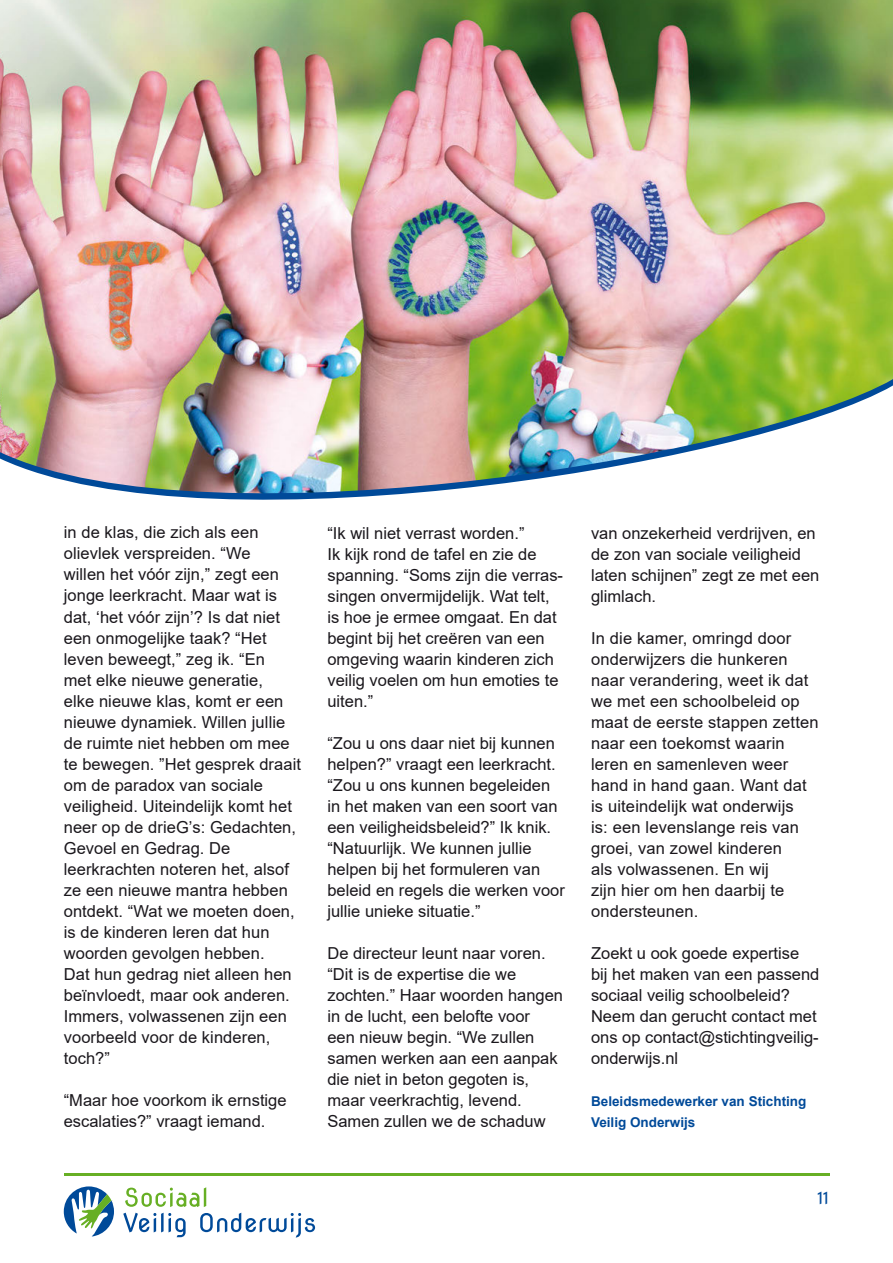
<style>
.page{position:relative;width:893px;height:1263px;background:#fff}
.page>*{position:absolute;margin:0;border:0;box-sizing:border-box;transform-origin:0 0}
.tekst_space{font:16.5px/21px "Arial";color:#1a171c}
.t1{font:16.5px "Nova Round";color:#004a99}
.bron{font:700 13.5px/21px "Arial";color:#004a99}
</style>
<div class="page">
<img style="left:0;top:0;width:893px;height:500px">
<hr style="left:64px;top:1174px;width:765px;height:2px;background:#67af24">
<svg style="left:64px;top:1186px;width:50px;height:51px"></svg>
<svg style="left:125px;top:1187px;width:81px;height:20px"></svg>
<svg style="left:123px;top:1213px;width:63px;height:24px"></svg>
<svg style="left:200px;top:1213px;width:115px;height:24px"></svg>
<p class="tekst_space" style="left:64px;top:522px;width:239px">in de klas, die zich als een olievlek verspreiden. “We<br>willen het vóór zijn,” zegt een jonge leerkracht. Maar wat is dat, ‘het vóór zijn’? Is dat niet een onmogelijke taak? “Het leven beweegt,” zeg ik. “En<br>met elke nieuwe generatie,<br>elke nieuwe klas, komt er een nieuwe dynamiek. Willen jullie de ruimte niet hebben om mee te bewegen. ”Het gesprek draait om de paradox van sociale veiligheid. Uiteindelijk komt het neer op de drieG’s: Gedachten,<br>Gevoel en Gedrag. De leerkrachten noteren het, alsof ze een nieuwe mantra hebben ontdekt. “Wat we moeten doen, is de kinderen leren dat hun woorden gevolgen hebben.<br>Dat hun gedrag niet alleen hen beïnvloedt, maar ook anderen.<br>Immers, volwassenen zijn een voorbeeld voor de kinderen, toch?”</p>
<p class="tekst_space" style="left:64px;top:1089px;width:224px">“Maar hoe voorkom ik ernstige escalaties?” vraagt iemand.</p>
<p class="tekst_space" style="left:327px;top:522px;width:237px">“Ik wil niet verrast worden.”<br>Ik kijk rond de tafel en zie de spanning. “Soms zijn die verras&shy;singen onvermijdelijk. Wat telt, is hoe je ermee omgaat. En dat begint bij het creëren van een omgeving waarin kinderen zich veilig voelen om hun emoties te uiten.”</p>
<p class="tekst_space" style="left:327px;top:732px;width:239px">“Zou u ons daar niet bij kunnen helpen?” vraagt een leerkracht. “Zou u ons kunnen begeleiden in het maken van een soort van een veiligheidsbeleid?” Ik knik. “Natuurlijk. We kunnen jullie helpen bij het formuleren van beleid en regels die werken voor jullie unieke situatie.”</p>
<p class="tekst_space" style="left:327px;top:942px;width:237px">De directeur leunt naar voren. “Dit is de expertise die we zochten.” Haar woorden hangen in de lucht, een belofte voor<br>een nieuw begin. “We zullen samen werken aan een aanpak die niet in beton gegoten is, maar veerkrachtig, levend.<br>Samen zullen we de schaduw</p>
<p class="tekst_space" style="left:591px;top:522px;width:230px">van onzekerheid verdrijven, en de zon van sociale veiligheid laten schijnen” zegt ze met een glimlach.</p>
<p class="tekst_space" style="left:591px;top:627px;width:229px">In die kamer, omringd door onderwijzers die hunkeren naar verandering, weet ik dat we met een schoolbeleid op maat de eerste stappen zetten naar een toekomst waarin leren en samenleven weer hand in hand gaan. Want dat is uiteindelijk wat onderwijs<br>is: een levenslange reis van groei, van zowel kinderen<br>als volwassenen. En wij<br>zijn hier om hen daarbij te ondersteunen.</p>
<p class="tekst_space" style="left:591px;top:942px;width:230px">Zoekt u ook goede expertise bij het maken van een passend sociaal veilig schoolbeleid?<br>Neem dan gerucht contact met ons op contact@stichtingveilig&shy;onderwijs.nl</p>
<p class="bron" style="left:591px;top:1090px;width:217px">Beleidsmedewerker van Stichting<br>Veilig Onderwijs</p>
<p class="t1" style="left:818px;top:1188px;width:13px">11</p>
</div>
